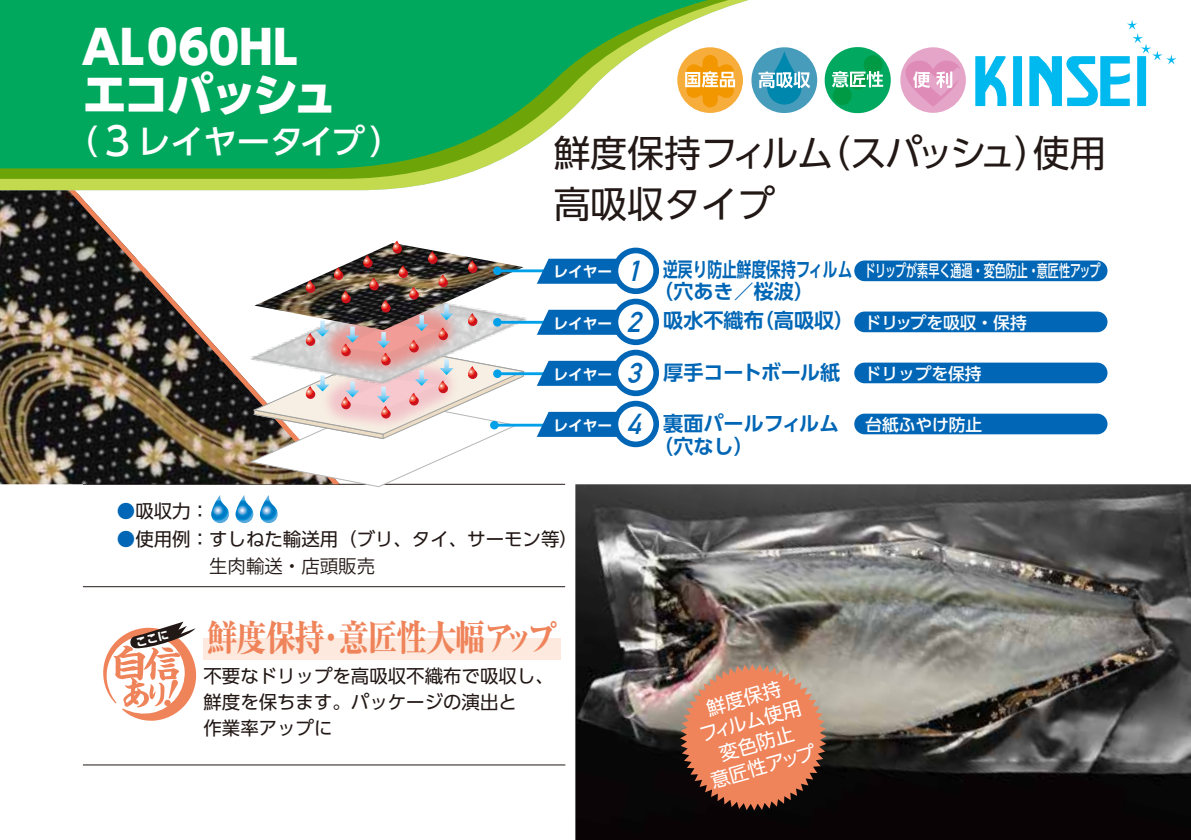
<style>
.page{position:relative;width:1191px;height:840px;background:#fff}
.page>*{position:absolute;margin:0;border:0;box-sizing:border-box;transform-origin:0 0}
.t1{font:800 46px/47.2px "UD Shin Go Pro";color:#fff}
.t2{font:36.8px/51px "UD Shin Go Pro";color:#221815}
.t3{font:800 36.4px "Ryumin Pr 6 N";letter-spacing:-.05em;color:#ef845b;scale:.84 1}
.t4{font:500 33.4px "UD Shin Go Pro";color:#fff}
.t5{font:italic 700 28.2px "DIN Alternate";color:#0066b5}
.t6{font:700 20px/23.2px "UD Shin Go Pro De";color:#0066b5}
.t7{font:700 20px/21.6px "UD Shin Go Pro De";color:#0066b5;scale:.73 1}
.t8{font:19px/23.6px "UD Shin Go Pro";color:#fff;text-align:center}
.t9{font:18.4px/25.8px "UD Shin Go Pro";color:#221815}
.t10{font:18.4px "Koz Go Pr 6 N";color:#221815}
.t11{font:500 16.6px "UD Shin Go Pro";color:#fff}
.t12{font:500 16.6px "UD Shin Go Pro";color:#fff;scale:.66 1}
.t13{font:700 14.6px "UD Shin Go Pro De";color:#fff}
.s1{font-size:38.8px}
.s2{font-family:"DIN Alternate";font-style:italic;font-size:28.2px;color:#0066b5}
.s3{color:#0066b5}
</style>
<div class="page">
<hr style="left:83px;top:586px;width:482px;height:1px;background:#221815">
<hr style="left:83px;top:484px;width:482px;height:1px;background:#221815">
<hr style="left:83px;top:764px;width:482px;height:1px;background:#221815">
<svg style="left:211px;top:495px;width:18px;height:28px"></svg>
<svg style="left:235px;top:495px;width:18px;height:28px"></svg>
<svg style="left:260px;top:495px;width:17px;height:28px"></svg>
<div style="left:203px;top:638px;width:358px;height:21px;background:#fde9de"></div>
<img style="left:0;top:190px;width:340px;height:294px">
<img style="left:181px;top:222px;width:415px;height:232px">
<img style="left:575px;top:484px;width:615px;height:356px">
<svg style="left:680px;top:664px;width:146px;height:146px;background:#c57657"></svg>
<div style="left:0;top:179px;width:448px;height:11px;background:#c3d94e"></div>
<svg style="left:0;top:168px;width:482px;height:11px;background:#7aaf1c"></svg>
<svg style="left:0;top:0;width:748px;height:168px;fill:#00a85e"></svg>
<div style="left:677px;top:47px;width:65px;height:66px;background:#f6ad3c;border-radius:50%"></div>
<svg style="left:685px;top:55px;width:50px;height:52px"></svg>
<svg style="left:751px;top:47px;width:140px;height:67px"></svg>
<hr style="left:497px;top:372px;width:106px;height:3px;background:#00a0e9">
<svg style="left:536px;top:361px;width:84px;height:25px;background:#1473bb"></svg>
<div style="left:854px;top:362px;width:253px;height:21px;background:#0066b5;border-radius:10px"></div>
<hr style="left:494px;top:424px;width:109px;height:2px;background:#00a0e9">
<svg style="left:536px;top:412px;width:84px;height:25px;background:#1472bb"></svg>
<div style="left:615px;top:403px;width:41px;height:41px;background:#fff;border-radius:50%"></div>
<div style="left:612px;top:401px;width:47px;height:46px;border:6px solid #0066b5;border-radius:50%"></div>
<div style="left:615px;top:352px;width:41px;height:41px;background:#fff;border-radius:50%"></div>
<div style="left:612px;top:350px;width:47px;height:46px;border:6px solid #0066b5;border-radius:50%"></div>
<hr style="left:497px;top:269px;width:62px;height:3px;background:#00a0e9">
<hr style="left:497px;top:321px;width:106px;height:3px;background:#00a0e9">
<svg style="left:536px;top:259px;width:84px;height:25px;background:#1573bb"></svg>
<div style="left:854px;top:260px;width:253px;height:21px;background:#0066b5;border-radius:10px"></div>
<div style="left:615px;top:250px;width:41px;height:41px;background:#fff;border-radius:50%"></div>
<div style="left:612px;top:248px;width:47px;height:46px;border:6px solid #0066b5;border-radius:50%"></div>
<svg style="left:536px;top:310px;width:84px;height:25px;background:#1573bb"></svg>
<div style="left:854px;top:311px;width:253px;height:21px;background:#0066b5;border-radius:10px"></div>
<div style="left:615px;top:301px;width:41px;height:41px;background:#fff;border-radius:50%"></div>
<div style="left:612px;top:299px;width:47px;height:46px;border:6px solid #0066b5;border-radius:50%"></div>
<img style="left:248px;top:240px;width:278px;height:247px">
<div style="left:900px;top:47px;width:65px;height:66px;background:#e5a5c8;border-radius:50%"></div>
<svg style="left:905px;top:61px;width:55px;height:46px"></svg>
<div style="left:854px;top:413px;width:253px;height:21px;background:#0066b5;border-radius:10px"></div>
<div style="left:1012px;top:56px;width:9px;height:50px;background:#00b9ef"></div>
<svg style="left:975px;top:56px;width:31px;height:50px"></svg>
<svg style="left:1029px;top:20px;width:147px;height:86px"></svg>
<svg style="left:1187px;top:837px;width:4px;height:3px"></svg>
<svg style="left:103px;top:621px;width:94px;height:100px"></svg>
<h1 class="t1" style="left:82px;top:23px;width:257px">AL060HLエコパッシュ</h1>
<h3 class="t4" style="left:65px;top:114px;width:340px">（<span class="s1">３</span>レイヤータイプ）</h3>
<h2 class="t2" style="left:553px;top:126px;width:554px">鮮度保持フィルム（スパッシュ）使用高吸収タイプ</h2>
<p class="t7" style="left:653px;top:258px;width:274px;text-indent:10px">逆戻り防止鮮度保持フィルム（穴あき／桜波）</p>
<p class="t6" style="left:663px;top:309px;width:192px">吸水不織布（高吸収）</p>
<p class="t13" style="left:553px;top:362px;width:60px">レイヤー</p>
<p class="t6" style="left:663px;top:360px;width:178px">厚手コートボール紙</p>
<p class="t6" style="left:653px;top:411px;width:187px;text-indent:10px">裏面パールフィルム（穴なし）</p>
<p class="t13" style="left:553px;top:260px;width:98px">レイヤー <span class="s2">1</span></p>
<p class="t13" style="left:553px;top:311px;width:98px">レイヤー <span class="s2">2</span></p>
<p class="t12" style="left:864px;top:258px;width:359px">ドリップが素早く通過・変色防止・意匠性アップ</p>
<p class="t11" style="left:864px;top:309px;width:163px">ドリップを吸収・保持</p>
<h3 class="t5" style="left:627px;top:351px;width:24px">3</h3>
<p class="t11" style="left:864px;top:360px;width:118px">ドリップを保持</p>
<p class="t13" style="left:553px;top:413px;width:98px">レイヤー <span class="s2">4</span></p>
<p class="t11" style="left:865px;top:411px;width:118px">台紙ふやけ防止</p>
<p class="t9" style="left:117px;top:497px;width:94px"><span class="s3">●</span>吸収力：</p>
<p class="t9" style="left:117px;top:525px;width:462px"><span class="s3">●</span>使用例：すしねた輸送用（ブリ、タイ、サーモン等）</p>
<p class="t10" style="left:209px;top:556px;width:167px">生肉輸送・店頭販売</p>
<h3 class="t3" style="left:207px;top:608px;width:417px">鮮度保持・意匠性大幅アップ</h3>
<p class="t9" style="left:203px;top:662px;width:352px">不要なドリップを高吸収不織布で吸収し、鮮度を保ちます。パッケージの演出と<br>作業率アップに</p>
<p class="t8" style="left:688px;top:701px;width:109px;rotate:-16deg">鮮度保持<br>フィルム使用変色防止<br>意匠性アップ</p>
</div>
